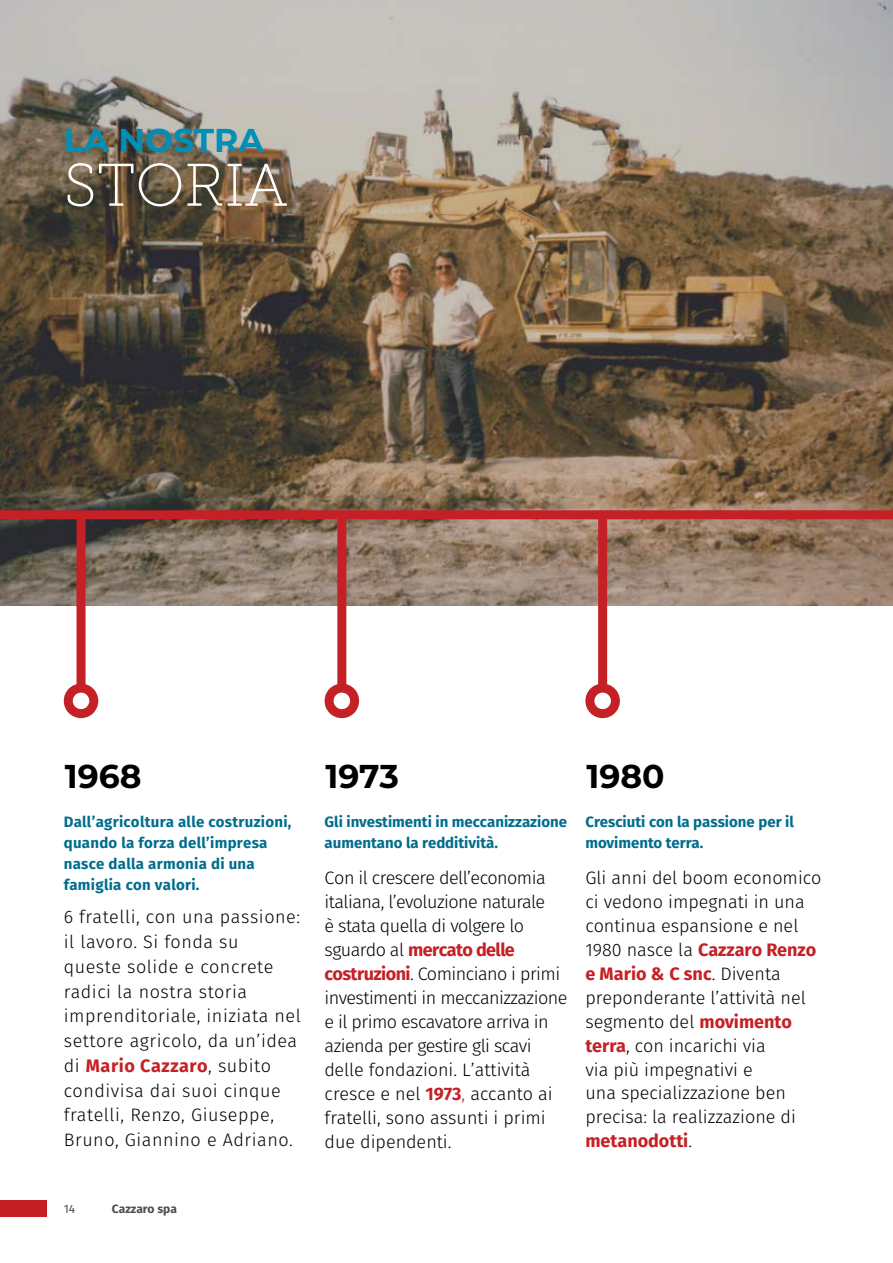
<style>
.page{position:relative;width:893px;height:1263px;background:#fff}
.page>*{position:absolute;margin:0;border:0;box-sizing:border-box;transform-origin:0 0}
.t1{font:60px "Museo Slab 100";color:#fff}
.t2{font:700 33px "Montserrat";color:#000}
.t3{font:700 33px "Montserrat";color:#008fb7}
.t4{font:300 18px/24px "Fira Sans";letter-spacing:-.03em;color:#000}
.t5{font:300 18px/24px "Fira Sans";color:#000}
.t6{font:300 18px/24.8px "Fira Sans";letter-spacing:.03em;color:#000}
.t7{font:700 15px/21px "Fira Sans";color:#006d8c}
.t8{font:700 15px/21px "Fira Sans";letter-spacing:.02em;color:#006d8c}
.t9{font:700 12px "Fira Sans";color:#4d4d4f}
.t10{font:12px "Fira Sans";color:#4d4d4f}
.s1{font-weight:700;color:#c52026}
.s2{color:#c52026}
</style>
<div class="page">
<img style="left:0;top:0;width:892px;height:606px">
<hr style="left:892px;top:0;width:1px;height:606px;background:#001c38">
<div style="left:0;top:1200px;width:47px;height:17px;background:#c52026"></div>
<div style="left:0;top:510px;width:893px;height:9px;background:#c52026"></div>
<div style="left:77px;top:515px;width:9px;height:174px;background:#c52026"></div>
<div style="left:337px;top:515px;width:9px;height:174px;background:#c52026"></div>
<div style="left:598px;top:515px;width:9px;height:174px;background:#c52026"></div>
<div style="left:64px;top:684px;width:34px;height:34px;border:9px solid #c52026;border-radius:50%"></div>
<div style="left:325px;top:684px;width:34px;height:34px;border:9px solid #c52026;border-radius:50%"></div>
<div style="left:585px;top:684px;width:35px;height:34px;border:9px solid #c52026;border-radius:50%"></div>
<h2 class="t3" style="left:64px;top:117px;width:201px">LA NOSTRA</h2>
<h1 class="t1" style="left:64px;top:153px;width:225px">STORIA</h1>
<h2 class="t2" style="left:65px;top:753px;width:78px">1968</h2>
<h2 class="t2" style="left:325px;top:753px;width:75px">1973</h2>
<h2 class="t2" style="left:586px;top:753px;width:80px">1980</h2>
<p class="t7" style="left:325px;top:811px;width:244px">Gli investimenti in meccanizzazione aumentano la redditività.</p>
<p class="t8" style="left:64px;top:811px;width:229px">Dall’agricoltura alle costruzioni, quando la forza dell’impresa nasce dalla armonia di una famiglia con valori.</p>
<p class="t7" style="left:585px;top:811px;width:210px">Cresciuti con la passione per il movimento terra.</p>
<p class="t6" style="left:64px;top:905px;width:239px">6 fratelli, con una passione: il lavoro. Si fonda su<br>queste solide e concrete radici la nostra storia imprenditoriale, iniziata nel settore agricolo, da un’idea di <span class="s1">Mario Cazzaro</span>, subito condivisa dai suoi cinque fratelli, Renzo, Giuseppe,<br>Bruno, Giannino e Adriano.</p>
<p class="t4" style="left:325px;top:865px;width:244px">Con il crescere dell’economia italiana, l’evoluzione naturale<br>è stata quella di volgere lo sguardo al <span class="s1">mercato delle costruzioni</span>. Cominciano i primi investimenti in meccanizzazione e il primo escavatore arriva in azienda per gestire gli scavi delle fondazioni. L’attività cresce e nel <span class="s1">1973</span><span class="s2">,</span> accanto ai fratelli, sono assunti i primi due dipendenti.</p>
<p class="t5" style="left:585px;top:865px;width:237px">Gli anni del boom economico ci vedono impegnati in una continua espansione e nel<br>1980 nasce la <span class="s1">Cazzaro Renzo e Mario &amp; C snc</span>. Diventa preponderante l’attività nel segmento del <span class="s1">movimento terra</span>, con incarichi via<br>via più impegnativi e<br>una specializzazione ben precisa: la realizzazione di <span class="s1">metanodotti</span>.</p>
<p class="t10" style="left:64px;top:1200px;width:13px">14</p>
<p class="t9" style="left:112px;top:1200px;width:67px">Cazzaro spa</p>
</div>
